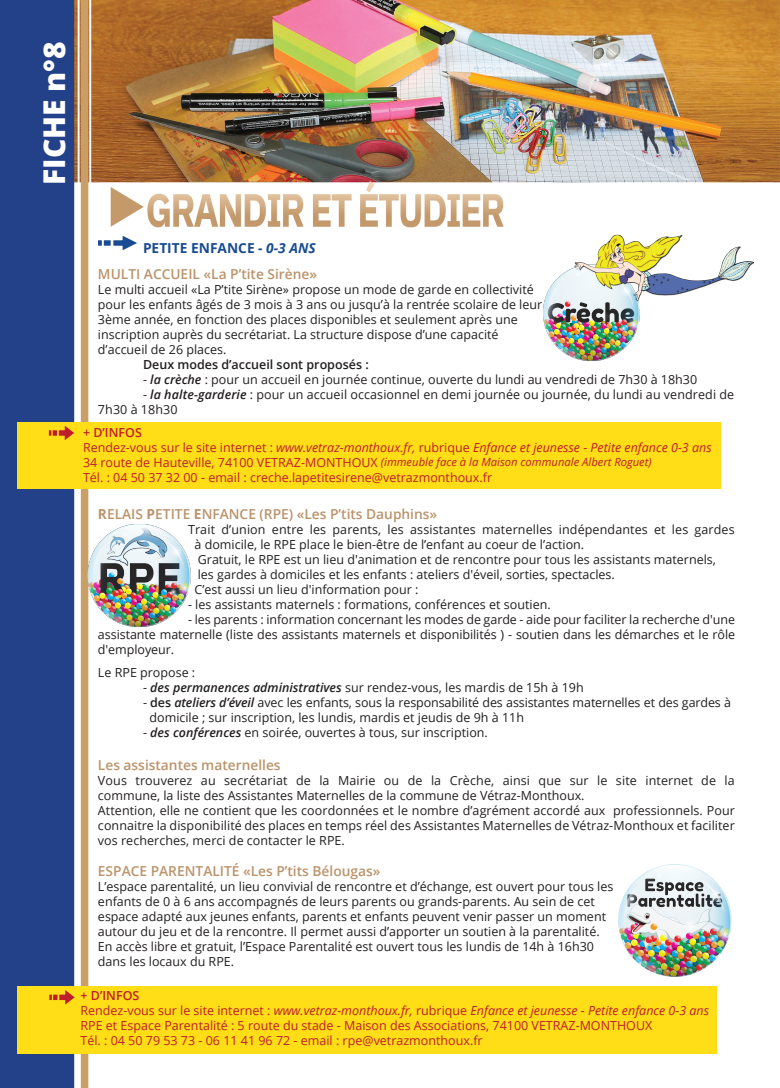
<style>
.page{position:relative;width:780px;height:1088px;background:#fff}
.page>*{position:absolute;margin:0;border:0;box-sizing:border-box;transform-origin:0 0}
.t1{font:800 30px "Open Sans";color:#fff}
.t2{font:600 13.75px/25.5px "Open Sans";color:#bb936b;text-align:right}
.t3{font:12.5px/15px "Open Sans";color:#231f20}
.t4{font:12.5px/15px "Open Sans";color:#be1d2c}
.t5{font:italic 12.5px/15px "Open Sans";color:#be1d2c}
.t6{font:600 12.5px "Open Sans";color:#231f20}
.t7{font:italic 11.25px "Open Sans";color:#be1d2c}
.s1{font-weight:700;color:#194b90}
.s2{font-weight:700;font-style:italic;color:#194b90}
.s3{font-weight:600;font-style:italic}
.s4{font-weight:600;font-style:normal}
.s5{font-style:normal}
.s6{font-style:normal;font-size:12.5px}
.s7{font-weight:700}
.s8{font-weight:600}
.s9{font-style:italic}
</style>
<div class="page">
<img style="left:0;top:0;width:780px;height:1088px">
<div style="left:18px;top:422px;width:703px;height:67px;background:#ffdd17"></div>
<svg style="left:49px;top:426px;width:25px;height:14px"></svg>
<img style="left:86px;top:523px;width:107px;height:106px">
<img style="left:543px;top:228px;width:210px;height:148px">
<img style="left:616px;top:862px;width:117px;height:116px">
<div style="left:18px;top:985px;width:699px;height:68px;background:#ffdd17"></div>
<svg style="left:49px;top:990px;width:26px;height:14px"></svg>
<svg style="left:98px;top:236px;width:39px;height:14px"></svg>
<h1 class="t1" style="left:31px;top:185px;width:145px;rotate:-90deg">FICHE n°8</h1>
<p class="t2" style="left:98px;top:235px;width:220px"><span class="s1">PETITE ENFANCE -</span> <span class="s2">0-3 ANS<br></span>MULTI ACCUEIL «La P’tite Sirène»</p>
<p class="t3" style="left:98px;top:282px;width:445px">Le multi accueil «La P’tite Sirène» propose un mode de garde en collectivité pour les enfants âgés de 3 mois à 3 ans ou jusqu’à la rentrée scolaire de leur 3ème année, en fonction des places disponibles et seulement après une inscription auprès du secrétariat. La structure dispose d’une capacité d’accueil de 26 places.</p>
<p class="t6" style="left:143px;top:356px;width:227px">Deux modes d’accueil sont proposés :</p>
<p class="t3" style="left:143px;top:372px;width:555px">- <span class="s3">la crèche</span> : pour un accueil en journée continue, ouverte du lundi au vendredi de 7h30 à 18h30</p>
<p class="t3" style="left:98px;top:387px;width:637px;text-indent:45px">- <span class="s3">la halte-garderie</span> : pour un accueil occasionnel en demi journée ou journée, du lundi au vendredi de<br>7h30 à 18h30</p>
<p class="t5" style="left:83px;top:424px;width:630px"><span class="s4">+ D’INFOS<br></span><span class="s5">Rendez-vous sur le site internet :</span> www.vetraz-monthoux.fr, <span class="s5">rubrique</span> Enfance et jeunesse - Petite enfance 0-3 ans</p>
<p class="t7" style="left:83px;top:455px;width:570px"><span class="s6">34 route de Hauteville, 74100 VETRAZ-MONTHOUX</span> (immeuble face à la Maison communale Albert Roguet)</p>
<p class="t4" style="left:83px;top:469px;width:410px">Tél. : 04 50 37 32 00 - email : creche.lapetitesirene@vetrazmonthoux.fr</p>
<p class="t2" style="left:98px;top:501px;width:341px"><span class="s7">R</span>ELAIS <span class="s7">P</span>ETITE <span class="s7">E</span>NFANCE (RPE) «Les P’tits Dauphins»</p>
<p class="t3" style="left:194px;top:522px;width:541px;text-indent:-7px">Trait d’union entre les parents, les assistantes maternelles indépendantes et les gardes à domicile, le RPE place le bien-être de l’enfant au coeur de l’action.<br>Gratuit, le RPE est un lieu d'animation et de rencontre pour tous les assistants maternels,<br>les gardes à domiciles et les enfants : ateliers d'éveil, sorties, spectacles.<br>C’est aussi un lieu d'information pour :</p>
<p class="t3" style="left:188px;top:597px;width:364px">- les assistants maternels : formations, conférences et soutien.</p>
<p class="t3" style="left:98px;top:612px;width:638px;text-align:justify;text-indent:90px">- les parents : information concernant les modes de garde - aide pour faciliter la recherche d'une assistante maternelle (liste des assistants maternels et disponibilités ) - soutien dans les démarches et le rôle d'employeur.</p>
<p class="t3" style="left:98px;top:664px;width:99px">Le RPE propose :</p>
<p class="t3" style="left:143px;top:679px;width:442px">- <span class="s3">des permanences administratives</span> sur rendez-vous, les mardis de 15h à 19h</p>
<p class="t3" style="left:149px;top:694px;width:583px;text-indent:-6px">- <span class="s8">des</span> <span class="s3">ateliers d’éveil</span> avec les enfants, sous la responsabilité des assistantes maternelles et des gardes à domicile ; sur inscription, les lundis, mardis et jeudis de 9h à 11h</p>
<p class="t3" style="left:143px;top:724px;width:346px">- <span class="s3">des conférences</span> en soirée, ouvertes à tous, sur inscription.</p>
<p class="t2" style="left:98px;top:751px;width:184px">Les assistantes maternelles</p>
<p class="t3" style="left:98px;top:772px;width:638px">Vous trouverez au secrétariat de la Mairie ou de la Crèche, ainsi que sur le site internet de la commune, la liste des Assistantes Maternelles de la commune de Vétraz-Monthoux.<br>Attention, elle ne contient que les coordonnées et le nombre d’agrément accordé aux professionnels. Pour connaitre la disponibilité des places en temps réel des Assistantes Maternelles de Vétraz-Monthoux et faciliter vos recherches, merci de contacter le RPE.</p>
<p class="t2" style="left:98px;top:858px;width:284px">ESPACE PARENTALITÉ «Les P’tits Bélougas»</p>
<p class="t3" style="left:98px;top:879px;width:517px">L’espace parentalité, un lieu convivial de rencontre et d’échange, est ouvert pour tous les enfants de 0 à 6 ans accompagnés de leurs parents ou grands-parents. Au sein de cet espace adapté aux jeunes enfants, parents et enfants peuvent venir passer un moment autour du jeu et de la rencontre. Il permet aussi d’apporter un soutien à la parentalité.<br>En accès libre et gratuit, l’Espace Parentalité est ouvert tous les lundis de 14h à 16h30 dans les locaux du RPE.</p>
<p class="t4" style="left:80px;top:987px;width:630px"><span class="s8">+ D’INFOS<br></span>Rendez-vous sur le site internet : <span class="s9">www.vetraz-monthoux.fr,</span> rubrique <span class="s9">Enfance et jeunesse - Petite enfance 0-3 ans </span>RPE et Espace Parentalité : 5 route du stade - Maison des Associations, 74100 VETRAZ-MONTHOUX<br>Tél. : 04 50 79 53 73 - 06 11 41 96 72 - email : rpe@vetrazmonthoux.fr</p>
</div>
